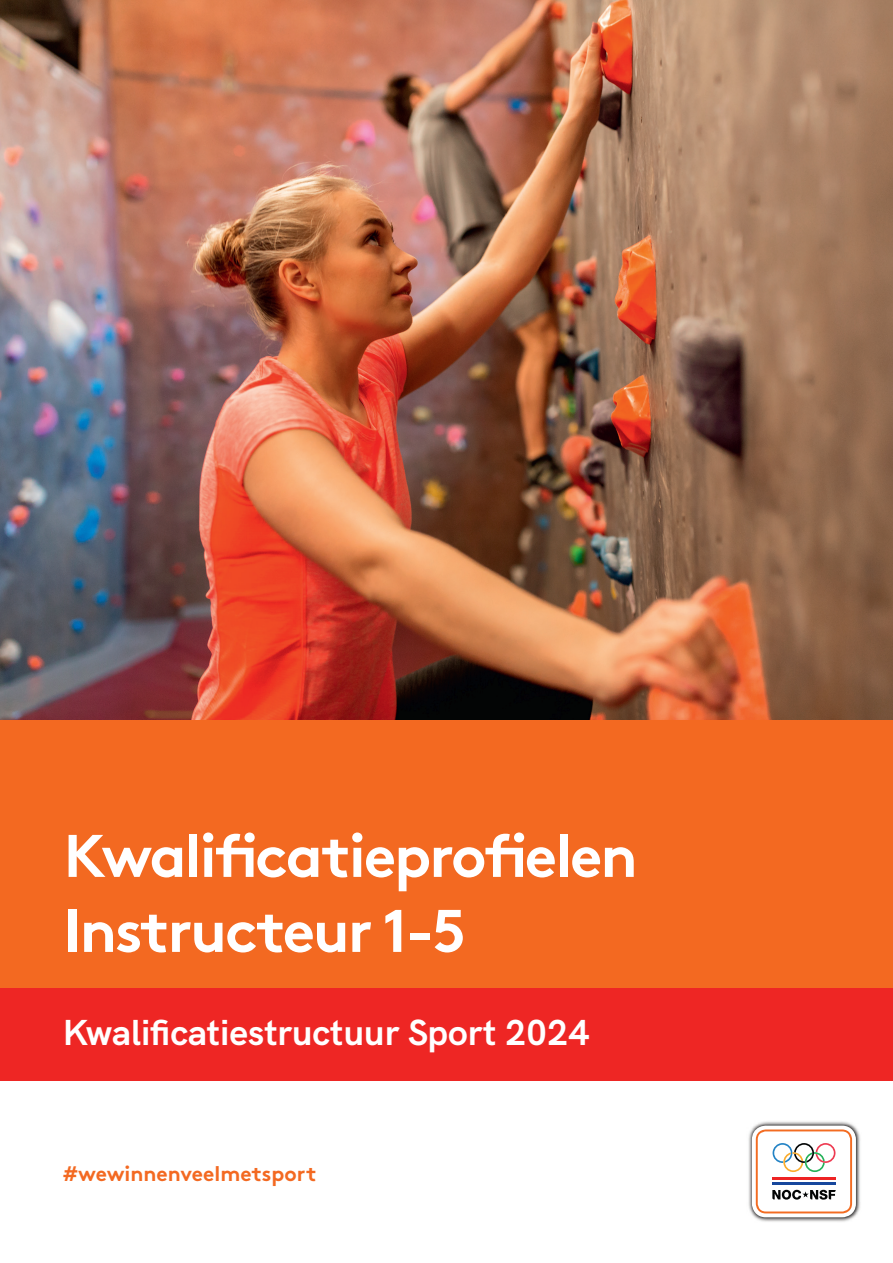
<style>
.page{position:relative;width:893px;height:1263px;background:#fff}
.page>*{position:absolute;margin:0;border:0;box-sizing:border-box;transform-origin:0 0}
.t1{font:700 60px/75px "Brown";letter-spacing:-.03em;color:#fff}
.t2{font:700 36px "HK Grotesk";color:#fff}
.t3{font:700 21px "Brown";color:#f36921}
</style>
<div class="page">
<img style="left:0;top:0;width:893px;height:721px">
<div style="left:0;top:721px;width:893px;height:267px;background:#f36921"></div>
<div style="left:0;top:988px;width:893px;height:93px;background:#ee2624"></div>
<img style="left:748px;top:1121px;width:113px;height:101px">
<svg style="left:752px;top:1125px;width:104px;height:92px"></svg>
<p class="t1" style="left:64px;top:812px;width:575px">Kwalificatieprofielen<br>Instructeur 1-5</p>
<p class="t2" style="left:63px;top:1005px;width:528px">Kwalificatiestructuur Sport 2024</p>
<p class="t3" style="left:63px;top:1157px;width:255px">#wewinnenveelmetsport</p>
</div>
